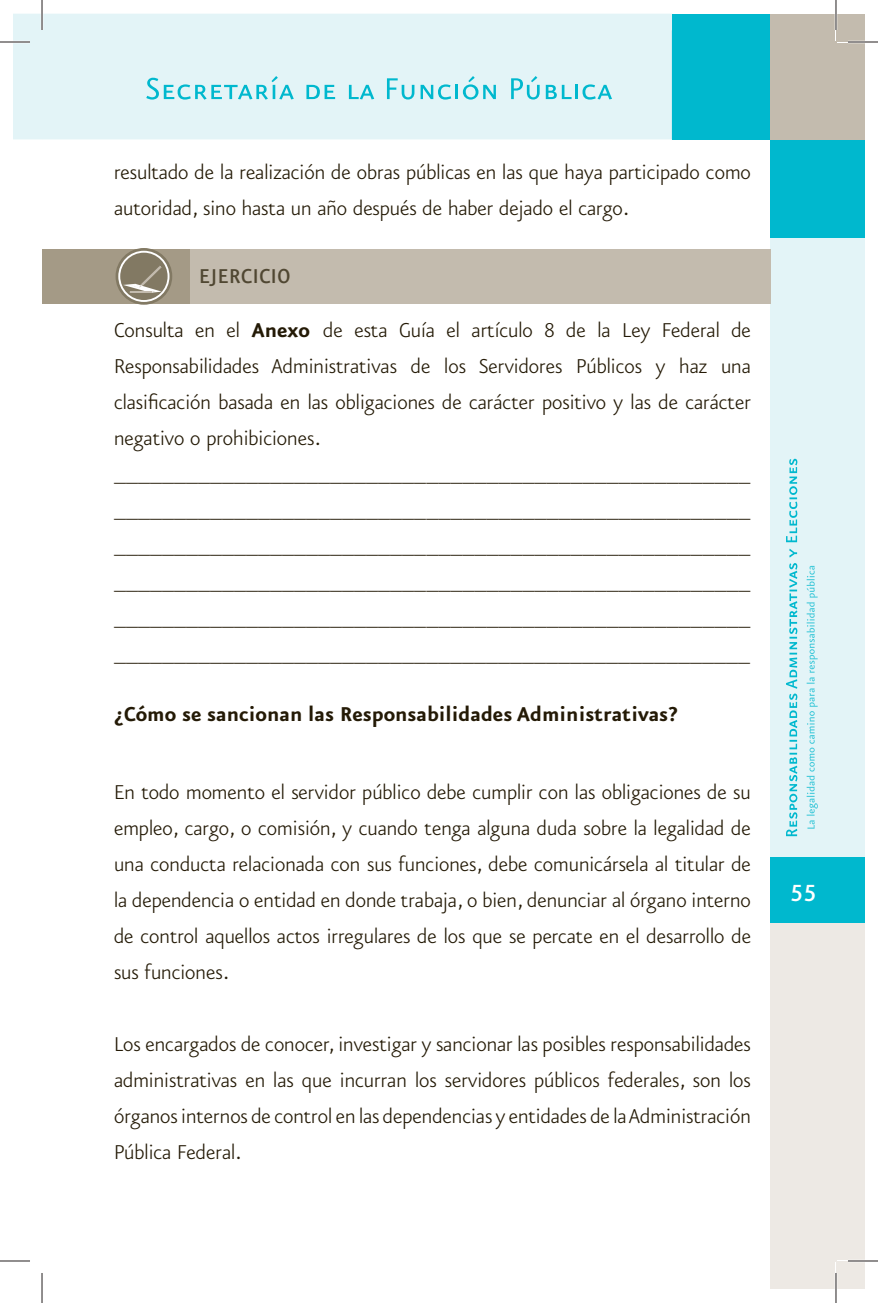
<style>
.page{position:relative;width:878px;height:1303px;background:#fff}
.page>*{position:absolute;margin:0;border:0;box-sizing:border-box;transform-origin:0 0}
.t1{font:28px "Eureka Sans Medium Caps";color:#fff}
.t2{font:300 24px/36px "Eureka Sans";color:#241a06}
.t3{font:700 24px "Eureka Sans";color:#241a06}
.t4{font:24px "Eureka Sans Medium Caps";color:#504732}
.s1{font-weight:700}
</style>
<div class="page">
<div style="left:14px;top:14px;width:28px;height:125px;background:#e3f4f7"></div>
<div style="left:42px;top:14px;width:630px;height:125px;background:#e3f4f7"></div>
<div style="left:770px;top:139px;width:94px;height:99px;background:#00b8ce"></div>
<div style="left:770px;top:238px;width:94px;height:619px;background:#e3f4f7"></div>
<div style="left:770px;top:923px;width:94px;height:366px;background:#ede9e4"></div>
<div style="left:672px;top:14px;width:98px;height:125px;background:#00b8ce"></div>
<div style="left:770px;top:14px;width:94px;height:125px;background:#c3bbae"></div>
<div style="left:770px;top:857px;width:94px;height:66px;background:#00b8ce"></div>
<svg style="left:835px;top:30px;width:16px;height:13px"></svg>
<svg style="left:835px;top:1260px;width:13px;height:12px"></svg>
<svg style="left:786px;top:459px;width:11px;height:377px"></svg>
<svg style="left:806px;top:566px;width:12px;height:263px"></svg>
<svg style="left:146px;top:76px;width:148px;height:24px;background:#afe6ed"></svg>
<svg style="left:306px;top:85px;width:29px;height:14px"></svg>
<svg style="left:349px;top:85px;width:25px;height:14px"></svg>
<svg style="left:387px;top:78px;width:27px;height:22px"></svg>
<svg style="left:420px;top:84px;width:31px;height:16px"></svg>
<hr style="left:455px;top:85px;width:3px;height:14px;background:#00b8ce">
<svg style="left:463px;top:76px;width:33px;height:24px"></svg>
<svg style="left:511px;top:76px;width:28px;height:24px"></svg>
<svg style="left:546px;top:85px;width:25px;height:14px"></svg>
<hr style="left:575px;top:85px;width:3px;height:14px;background:#00b8ce">
<svg style="left:582px;top:84px;width:30px;height:16px"></svg>
<div style="left:139px;top:249px;width:631px;height:55px;background:#c3bbae"></div>
<div style="left:42px;top:249px;width:147px;height:55px;background:#a49a86"></div>
<svg style="left:116px;top:248px;width:56px;height:57px"></svg>
<svg style="left:118px;top:251px;width:51px;height:51px"></svg>
<div style="left:120px;top:253px;width:48px;height:47px;background:#827963;border-radius:50%"></div>
<svg style="left:123px;top:264px;width:40px;height:29px"></svg>
<hr style="left:0;top:41px;width:30px;height:2px;background:#fff">
<hr style="left:848px;top:41px;width:30px;height:2px;background:#fff">
<hr style="left:848px;top:1260px;width:30px;height:2px;background:#fff">
<hr style="left:41px;top:0;width:2px;height:30px;background:#fff">
<hr style="left:834px;top:0;width:3px;height:30px;background:#fff">
<hr style="left:834px;top:1273px;width:3px;height:30px;background:#fff">
<hr style="left:0;top:42px;width:30px;height:1px;background:#241f1f">
<hr style="left:848px;top:42px;width:30px;height:1px;background:#241f1f">
<hr style="left:0;top:1261px;width:30px;height:1px;background:#241f1f">
<hr style="left:848px;top:1261px;width:30px;height:1px;background:#241f1f">
<hr style="left:42px;top:0;width:1px;height:30px;background:#241f1f">
<hr style="left:42px;top:1273px;width:1px;height:30px;background:#241f1f">
<hr style="left:835px;top:0;width:1px;height:30px;background:#241f1f">
<hr style="left:835px;top:1273px;width:1px;height:30px;background:#241f1f">
<p class="t2" style="left:114px;top:154px;width:638px">resultado de la realización de obras públicas en las que haya participado como autoridad, sino hasta un año después de haber dejado el cargo.</p>
<p class="t4" style="left:199px;top:264px;width:93px">EJERCICIO</p>
<p class="t2" style="left:114px;top:313px;width:638px">Consulta en el <span class="s1">Anexo</span> de esta Guía el artículo 8 de la Ley Federal de Responsabilidades Administrativas de los Servidores Públicos y haz una clasificación basada en las obligaciones de carácter positivo y las de carácter negativo o prohibiciones. _____________________________________________________ _____________________________________________________ _____________________________________________________ _____________________________________________________ _____________________________________________________ _____________________________________________________</p>
<p class="t3" style="left:114px;top:702px;width:565px">¿Cómo se sancionan las Responsabilidades Administrativas?</p>
<p class="t2" style="left:114px;top:775px;width:638px;text-align:justify">En todo momento el servidor público debe cumplir con las obligaciones de su empleo, cargo, o comisión, y cuando tenga alguna duda sobre la legalidad de una conducta relacionada con sus funciones, debe comunicársela al titular de la dependencia o entidad en donde trabaja, o bien, denunciar al órgano interno de control aquellos actos irregulares de los que se percate en el desarrollo de sus funciones.</p>
<p class="t2" style="left:114px;top:1027px;width:638px;text-align:justify">Los encargados de conocer, investigar y sancionar las posibles responsabilidades administrativas en las que incurran los servidores públicos federales, son los órganos internos de control en las dependencias y entidades de la Administración Pública Federal.</p>
<p class="t1" style="left:789px;top:879px;width:28px">55</p>
</div>
